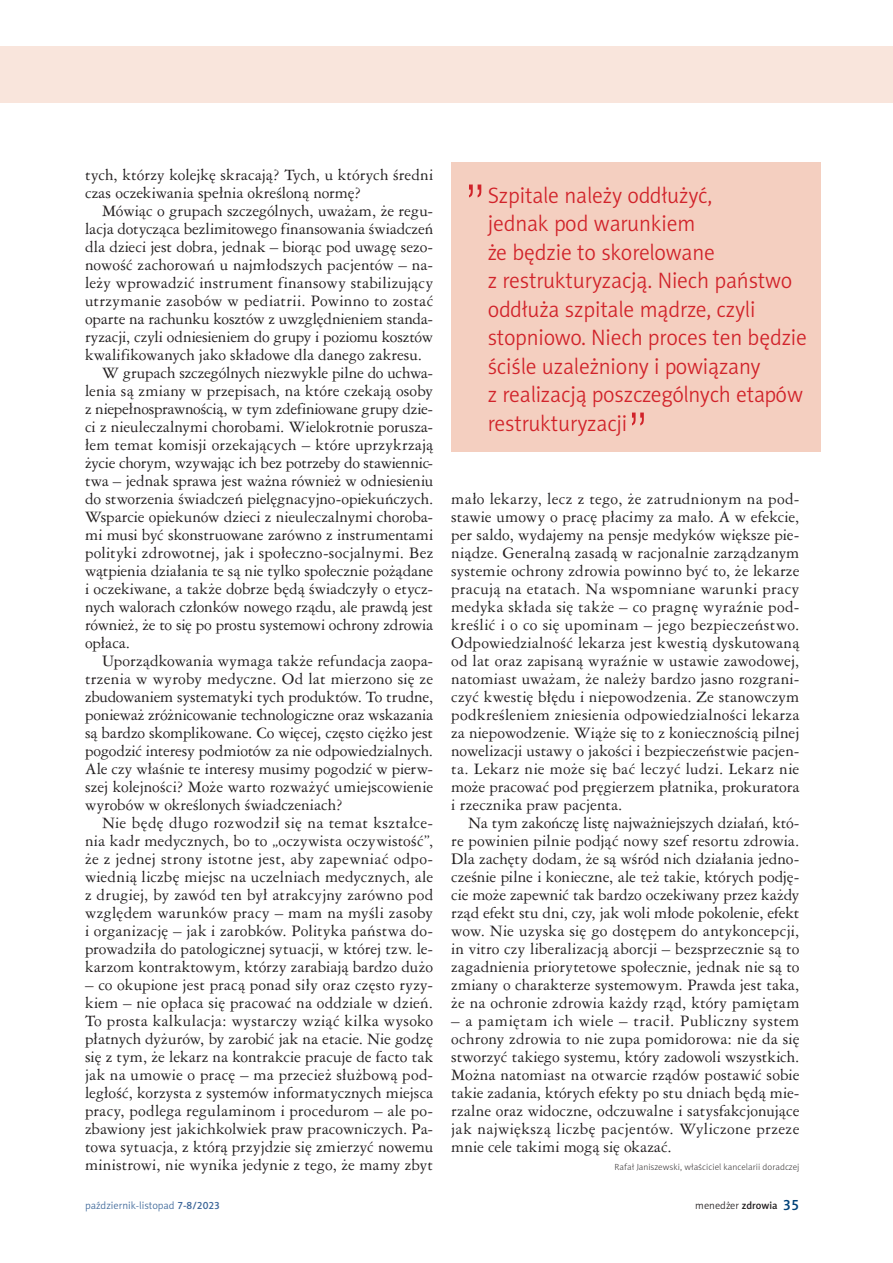
<style>
.page{position:relative;width:893px;height:1263px;background:#fff}
.page>*{position:absolute;margin:0;border:0;box-sizing:border-box;transform-origin:0 0}
.Wybicie{font:52.5px "Swis 721 Lt PL";color:#d1232a}
.Wybicie-2{font:52.5px "Swis 721 Lt PL";color:#d1232a;scale:.96 1}
.Wybicie-3{font:22.5px/28.5px "Naomi Sans EFN Light";letter-spacing:-.005em;color:#d1232a;scale:.96 1}
.tekst{font:15px/18px "Ameri Garmnd PL";letter-spacing:.005em;color:#231f20;text-align:justify}
.t1{font:10.5px "Naomi Sans EFN Light";color:#3d6799}
.t2{font:10.5px "Naomi Sans EFN Light";color:#231f20}
.autor_gora_1{font:9px "Naomi Sans EFN Thin";letter-spacing:.01em;color:#231f20}
.s1{font-family:"Naomi Sans EFN Medium"}
.s2{font-family:"Naomi Sans EFN Medium";font-size:15px;color:#004279}
</style>
<div class="page">
<div style="left:0;top:46px;width:893px;height:57px;background:#f9e5dc"></div>
<div style="left:451px;top:162px;width:370px;height:290px;background:#f4cfc0"></div>
<p class="tekst" style="left:85px;top:165px;width:350px">tych, którzy kolejkę skracają? Tych, u których średni czas oczekiwania spełnia określoną normę?</p>
<p class="tekst" style="left:85px;top:201px;width:350px;text-indent:17px">Mówiąc o grupach szczególnych, uważam, że regu&shy;lacja dotycząca bezlimitowego finansowania świadczeń dla dzieci jest dobra, jednak – biorąc pod uwagę sezo&shy;nowość zachorowań u najmłodszych pacjentów – na&shy;leży wprowadzić instrument finansowy stabilizujący utrzymanie zasobów w pediatrii. Powinno to zostać oparte na rachunku kosztów z uwzględnieniem standa&shy;ryzacji, czyli odniesieniem do grupy i poziomu kosztów kwalifikowanych jako składowe dla danego zakresu.</p>
<p class="tekst" style="left:85px;top:363px;width:350px;text-indent:17px">W grupach szczególnych niezwykle pilne do uchwa&shy;lenia są zmiany w przepisach, na które czekają osoby z niepełnosprawnością, w tym zdefiniowane grupy dzie&shy;ci z nieuleczalnymi chorobami. Wielokrotnie porusza&shy;łem temat komisji orzekających – które uprzykrzają życie chorym, wzywając ich bez potrzeby do stawiennic&shy;twa – jednak sprawa jest ważna również w odniesieniu do stworzenia świadczeń pielęgnacyjno-opiekuńczych.<br>Wsparcie opiekunów dzieci z nieuleczalnymi choroba&shy;mi musi być skonstruowane zarówno z instrumentami polityki zdrowotnej, jak i społeczno-socjalnymi. Bez wątpienia działania te są nie tylko społecznie pożądane i oczekiwane, a także dobrze będą świadczyły o etycz&shy;nych walorach członków nowego rządu, ale prawdą jest również, że to się po prostu systemowi ochrony zdrowia opłaca.</p>
<p class="tekst" style="left:85px;top:651px;width:350px;text-indent:17px">Uporządkowania wymaga także refundacja zaopa&shy;trzenia w wyroby medyczne. Od lat mierzono się ze zbudowaniem systematyki tych produktów. To trudne, ponieważ zróżnicowanie technologiczne oraz wskazania są bardzo skomplikowane. Co więcej, często ciężko jest pogodzić interesy podmiotów za nie odpowiedzialnych.<br>Ale czy właśnie te interesy musimy pogodzić w pierw&shy;szej kolejności? Może warto rozważyć umiejscowienie wyrobów w określonych świadczeniach?</p>
<p class="tekst" style="left:85px;top:813px;width:350px;text-indent:17px">Nie będę długo rozwodził się na temat kształce&shy;nia kadr medycznych, bo to „oczywista oczywistość”, że z jednej strony istotne jest, aby zapewniać odpo&shy;wiednią liczbę miejsc na uczelniach medycznych, ale z drugiej, by zawód ten był atrakcyjny zarówno pod względem warunków pracy – mam na myśli zasoby i organizację – jak i zarobków. Polityka państwa do&shy;prowadziła do patologicznej sytuacji, w której tzw. le&shy;karzom kontraktowym, którzy zarabiają bardzo dużo</p>
<p class="tekst" style="left:85px;top:975px;width:350px">– co okupione jest pracą ponad siły oraz często ryzy&shy;kiem – nie opłaca się pracować na oddziale w dzień.<br>To prosta kalkulacja: wystarczy wziąć kilka wysoko płatnych dyżurów, by zarobić jak na etacie. Nie godzę się z tym, że lekarz na kontrakcie pracuje de facto tak jak na umowie o pracę – ma przecież służbową pod&shy;ległość, korzysta z systemów informatycznych miejsca pracy, podlega regulaminom i procedurom – ale po&shy;zbawiony jest jakichkolwiek praw pracowniczych. Pa&shy;towa sytuacja, z którą przyjdzie się zmierzyć nowemu ministrowi, nie wynika jedynie z tego, że mamy zbyt</p>
<p class="Wybicie" style="left:464px;top:171px;width:24px">”</p>
<p class="Wybicie-3" style="left:488px;top:181px;width:334px">Szpitale należy oddłużyć,<br>jednak pod warunkiem<br>że będzie to skorelowane<br>z restrukturyzacją. Niech państwo oddłuża szpitale mądrze, czyli stopniowo. Niech proces ten będzie ściśle uzależniony i powiązany<br>z realizacją poszczególnych etapów restrukturyzacji</p>
<p class="Wybicie-2" style="left:627px;top:399px;width:24px">”</p>
<p class="tekst" style="left:451px;top:489px;width:350px">mało lekarzy, lecz z tego, że zatrudnionym na pod&shy;stawie umowy o pracę płacimy za mało. A w efekcie, per saldo, wydajemy na pensje medyków większe pie&shy;niądze. Generalną zasadą w racjonalnie zarządzanym systemie ochrony zdrowia powinno być to, że lekarze pracują na etatach. Na wspomniane warunki pracy medyka składa się także – co pragnę wyraźnie pod&shy;kreślić i o co się upominam – jego bezpieczeństwo.<br>Odpowiedzialność lekarza jest kwestią dyskutowaną od lat oraz zapisaną wyraźnie w ustawie zawodowej, natomiast uważam, że należy bardzo jasno rozgrani&shy;czyć kwestię błędu i niepowodzenia. Ze stanowczym podkreśleniem zniesienia odpowiedzialności lekarza za niepowodzenie. Wiąże się to z koniecznością pilnej nowelizacji ustawy o jakości i bezpieczeństwie pacjen&shy;ta. Lekarz nie może się bać leczyć ludzi. Lekarz nie może pracować pod pręgierzem płatnika, prokuratora i rzecznika praw pacjenta.</p>
<p class="tekst" style="left:451px;top:813px;width:350px;text-indent:17px">Na tym zakończę listę najważniejszych działań, któ&shy;re powinien pilnie podjąć nowy szef resortu zdrowia.<br>Dla zachęty dodam, że są wśród nich działania jedno&shy;cześnie pilne i konieczne, ale też takie, których podję&shy;cie może zapewnić tak bardzo oczekiwany przez każdy rząd efekt stu dni, czy, jak woli młode pokolenie, efekt wow. Nie uzyska się go dostępem do antykoncepcji, in vitro czy liberalizacją aborcji – bezsprzecznie są to zagadnienia priorytetowe społecznie, jednak nie są to zmiany o charakterze systemowym. Prawda jest taka, że na ochronie zdrowia każdy rząd, który pamiętam</p>
<p class="tekst" style="left:451px;top:1011px;width:350px">– a pamiętam ich wiele – tracił. Publiczny system ochrony zdrowia to nie zupa pomidorowa: nie da się stworzyć takiego systemu, który zadowoli wszystkich.<br>Można natomiast na otwarcie rządów postawić sobie takie zadania, których efekty po stu dniach będą mie&shy;rzalne oraz widoczne, odczuwalne i satysfakcjonujące jak największą liczbę pacjentów. Wyliczone przeze mnie cele takimi mogą się okazać.</p>
<p class="autor_gora_1" style="left:615px;top:1162px;width:186px">Rafał Janiszewski, właściciel kancelarii doradczej</p>
<p class="t1" style="left:85px;top:1199px;width:137px">październik-listopad <span class="s1">7-8/2023</span></p>
<p class="t2" style="left:695px;top:1199px;width:106px">menedżer <span class="s1">zdrowia</span> <span class="s2">35</span></p>
</div>
